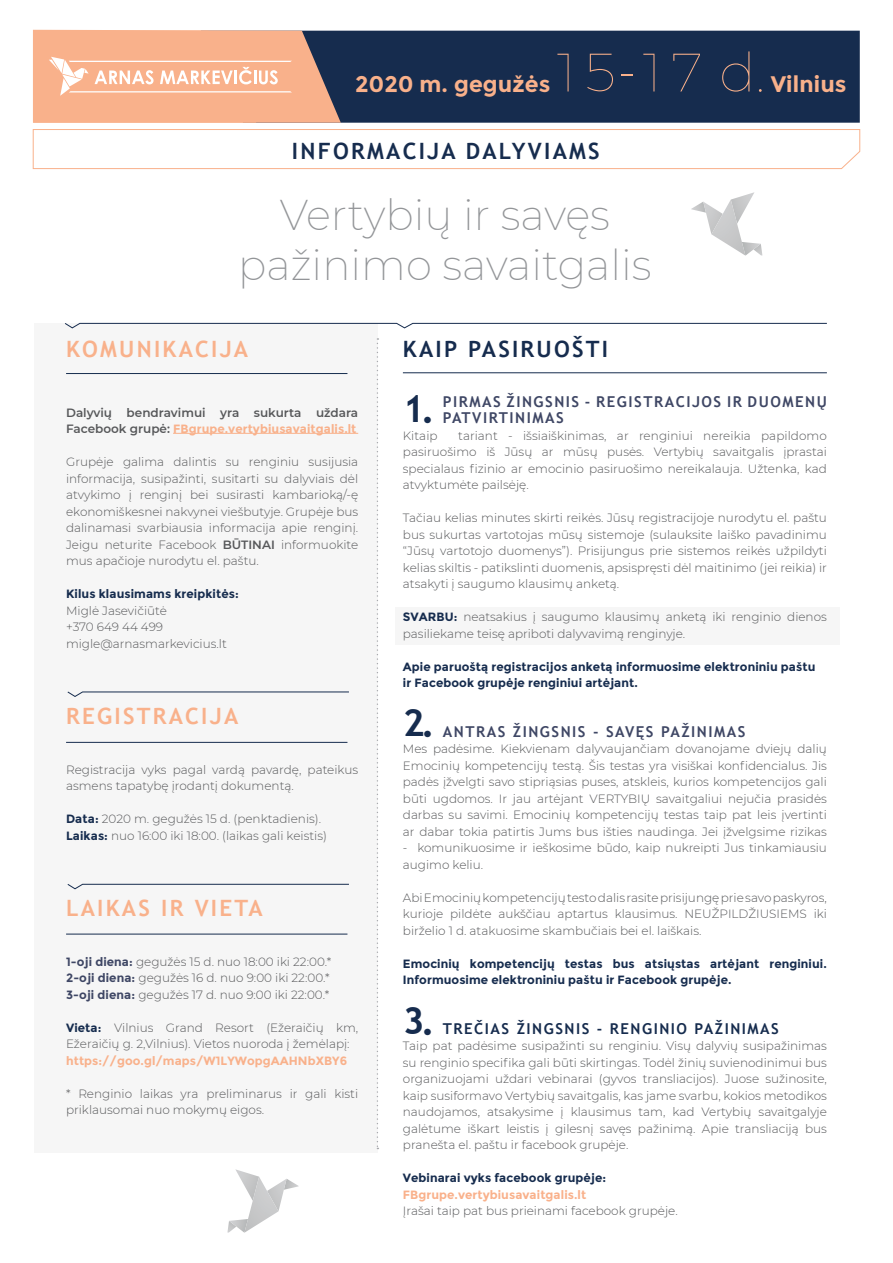
<style>
.page{position:relative;width:893px;height:1263px;background:#fff}
.page>*{position:absolute;margin:0;border:0;box-sizing:border-box;transform-origin:0 0}
.t1{font:100 54px "Montserrat";color:#f9b18b}
.t2{font:200 42px "Montserrat";color:#939598}
.t3{font:700 37.5px "Trebuchet MS";color:#162c4e}
.t4{font:700 22.5px "Trebuchet MS";letter-spacing:.1em;color:#f9b18b}
.t5{font:700 22.5px "Trebuchet MS";letter-spacing:.1em;color:#162c4e}
.t6{font:700 22.5px "Montserrat";color:#f9b18b}
.t7{font:700 15px/16.5px "Trebuchet MS";letter-spacing:.1em;color:#3f4765}
.t8{font:700 15px "Trebuchet MS";letter-spacing:.1em;color:#162c4e}
.t9{font:300 12px/16.5px "Montserrat";color:#57585a;text-align:justify}
.t10{font:700 12px/16.5px "Montserrat";color:#162c4e}
.t11{font:600 12px/16.5px "Montserrat";color:#57585a}
.t12{font:700 12px "Montserrat";color:#f9b18b}
.s1{font-weight:700;color:#f9b18b}
.s2{font-weight:600}
.s3{font-weight:700;color:#162c4e}
.s4{font-weight:700;color:#3f4765}
</style>
<div class="page">
<div style="left:395px;top:607px;width:445px;height:38px;background:#f6f6f6"></div>
<div style="left:35px;top:323px;width:343px;height:829px;background:#f6f6f6"></div>
<hr style="left:173px;top:433px;width:185px;height:1px;background:#f9b18b">
<svg style="left:67px;top:691px;width:282px;height:6px"></svg>
<svg style="left:67px;top:883px;width:282px;height:7px"></svg>
<svg style="left:65px;top:322px;width:762px;height:7px"></svg>
<div style="left:341px;top:31px;width:519px;height:92px;background:#162c4e"></div>
<svg style="left:227px;top:1169px;width:72px;height:63px"></svg>
<hr style="left:66px;top:373px;width:281px;height:1px;background:#162c4e">
<svg style="left:377px;top:338px;width:1px;height:811px"></svg>
<hr style="left:66px;top:742px;width:281px;height:1px;background:#162c4e">
<hr style="left:66px;top:934px;width:281px;height:1px;background:#162c4e">
<hr style="left:403px;top:372px;width:424px;height:1px;background:#162c4e">
<svg style="left:33px;top:30px;width:308px;height:93px;background:#ecaf90"></svg>
<svg style="left:33px;top:129px;width:827px;height:40px"></svg>
<svg style="left:691px;top:192px;width:71px;height:63px"></svg>
<p class="t1" style="left:551px;top:32px;width:216px">15-17 d.</p>
<p class="t6" style="left:355px;top:70px;width:197px">2020 m. gegužės</p>
<p class="t6" style="left:771px;top:70px;width:77px">Vilnius</p>
<p class="t5" style="left:292px;top:137px;width:309px">INFORMACIJA DALYVIAMS</p>
<p class="t2" style="left:280px;top:187px;width:332px">Vertybių ir savęs</p>
<p class="t2" style="left:238px;top:237px;width:415px">pažinimo savaitgalis</p>
<p class="t4" style="left:66px;top:335px;width:184px">KOMUNIKACIJA</p>
<p class="t11" style="left:66px;top:404px;width:294px">Dalyvių bendravimui yra sukurta uždara<br>Facebook grupė: <span class="s1">FBgrupe.vertybiusavaitgalis.lt</span></p>
<p class="t9" style="left:66px;top:453px;width:294px">Grupėje galima dalintis su renginiu susijusia informacija, susipažinti, susitarti su dalyviais dėl atvykimo į renginį bei susirasti kambarioką/-ę ekonomiškesnei nakvynei viešbutyje. Grupėje bus dalinamasi svarbiausia informacija apie renginį.<br>Jeigu neturite Facebook <span class="s2">BŪTINAI</span> informuokite mus apačioje nurodytu el. paštu.</p>
<p class="t10" style="left:66px;top:586px;width:174px">Kilus klausimams kreipkitės:</p>
<p class="t9" style="left:66px;top:602px;width:102px">Miglė Jasevičiūtė</p>
<p class="t9" style="left:66px;top:618px;width:99px">+370 649 44 499</p>
<p class="t9" style="left:66px;top:635px;width:162px">migle@arnasmarkevicius.lt</p>
<p class="t4" style="left:66px;top:702px;width:174px">REGISTRACIJA</p>
<p class="t9" style="left:66px;top:761px;width:294px">Registracija vyks pagal vardą pavardę, pateikus asmens tapatybę įrodantį dokumentą.</p>
<p class="t9" style="left:66px;top:810px;width:257px"><span class="s3">Data:</span> 2020 m. gegužės 15 d. (penktadienis).</p>
<p class="t9" style="left:66px;top:827px;width:262px"><span class="s3">Laikas:</span> nuo 16:00 iki 18:00. (laikas gali keistis)</p>
<p class="t4" style="left:66px;top:894px;width:198px">LAIKAS IR VIETA</p>
<p class="t9" style="left:66px;top:953px;width:267px"><span class="s4">1-oji diena:</span> gegužės 15 d. nuo 18:00 iki 22:00.*</p>
<p class="t9" style="left:66px;top:969px;width:265px"><span class="s4">2-oji diena:</span> gegužės 16 d. nuo 9:00 iki 22:00.*</p>
<p class="t9" style="left:66px;top:986px;width:265px"><span class="s4">3-oji diena:</span> gegužės 17 d. nuo 9:00 iki 22:00.*</p>
<p class="t9" style="left:66px;top:1019px;width:294px"><span class="s3">Vieta:</span> Vilnius Grand Resort (Ežeraičių km,<br>Ežeraičių g. 2,Vilnius). Vietos nuoroda į žemėlapį:</p>
<p class="t12" style="left:66px;top:1053px;width:283px">https://goo.gl/maps/W1LYWopgAAHNbXBY6</p>
<p class="t9" style="left:66px;top:1085px;width:294px">* Renginio laikas yra preliminarus ir gali kisti priklausomai nuo mokymų eigos.</p>
<p class="t5" style="left:403px;top:335px;width:207px">KAIP PASIRUOŠTI</p>
<p class="t7" style="left:443px;top:393px;width:386px">PIRMAS ŽINGSNIS - REGISTRACIJOS IR DUOMENŲ<br>PATVIRTINIMAS</p>
<p class="t9" style="left:403px;top:427px;width:36px">Kitaip</p>
<p class="t3" style="left:403px;top:385px;width:33px">1.</p>
<p class="t9" style="left:403px;top:427px;width:425px;text-indent:55px">tariant - išsiaiškinimas, ar renginiui nereikia papildomo pasiruošimo iš Jūsų ar mūsų pusės. Vertybių savaitgalis įprastai specialaus fizinio ar emocinio pasiruošimo nereikalauja. Užtenka, kad atvyktumėte pailsėję.</p>
<p class="t9" style="left:403px;top:509px;width:425px">Tačiau kelias minutes skirti reikės. Jūsų registracijoje nurodytu el. paštu bus sukurtas vartotojas mūsų sistemoje (sulauksite laiško pavadinimu “Jūsų vartotojo duomenys”). Prisijungus prie sistemos reikės užpildyti kelias skiltis - patikslinti duomenis, apsispręsti dėl maitinimo (jei reikia) ir atsakyti į saugumo klausimų anketą.</p>
<p class="t9" style="left:403px;top:608px;width:425px"><span class="s3">SVARBU:</span> neatsakius į saugumo klausimų anketą iki renginio dienos pasiliekame teisę apriboti dalyvavimą renginyje.</p>
<p class="t10" style="left:403px;top:658px;width:414px">Apie paruoštą registracijos anketą informuosime elektroniniu paštu</p>
<p class="t10" style="left:403px;top:675px;width:237px">ir Facebook grupėje renginiui artėjant.</p>
<p class="t7" style="left:443px;top:723px;width:304px">ANTRAS ŽINGSNIS - SAVĘS PAŽINIMAS</p>
<p class="t9" style="left:403px;top:740px;width:425px">Mes padėsime. Kiekvienam dalyvaujančiam dovanojame dviejų dalių Emocinių kompetencijų testą. Šis testas yra visiškai konfidencialus. Jis padės įžvelgti savo stipriąsias puses, atskleis, kurios kompetencijos gali būti ugdomos. Ir jau artėjant VERTYBIŲ savaitgaliui nejučia prasidės darbas su savimi. Emocinių kompetencijų testas taip pat leis įvertinti ar dabar tokia patirtis Jums bus išties naudinga. Jei įžvelgsime rizikas</p>
<p class="t9" style="left:403px;top:839px;width:425px">- komunikuosime ir ieškosime būdo, kaip nukreipti Jus tinkamiausiu augimo keliu.</p>
<p class="t9" style="left:403px;top:889px;width:425px">Abi Emocinių kompetencijų testo dalis rasite prisijungę prie savo paskyros, kurioje pildėte aukščiau aptartus klausimus. NEUŽPILDŽIUSIEMS iki birželio 1 d. atakuosime skambučiais bei el. laiškais.</p>
<p class="t10" style="left:403px;top:955px;width:425px">Emocinių kompetencijų testas bus atsiųstas artėjant renginiui.<br>Informuosime elektroniniu paštu ir Facebook grupėje.</p>
<p class="t8" style="left:443px;top:1019px;width:338px">TREČIAS ŽINGSNIS - RENGINIO PAŽINIMAS</p>
<p class="t9" style="left:403px;top:1037px;width:425px">Taip pat padėsime susipažinti su renginiu. Visų dalyvių susipažinimas su renginio specifika gali būti skirtingas. Todėl žinių suvienodinimui bus organizuojami uždari vebinarai (gyvos transliacijos). Juose sužinosite, kaip susiformavo Vertybių savaitgalis, kas jame svarbu, kokios metodikos naudojamos, atsakysime į klausimus tam, kad Vertybių savaitgalyje galėtume iškart leistis į gilesnį savęs pažinimą. Apie transliaciją bus pranešta el. paštu ir facebook grupėje.</p>
<p class="t10" style="left:403px;top:1170px;width:205px">Vebinarai vyks facebook grupėje:</p>
<p class="t12" style="left:403px;top:1187px;width:185px">FBgrupe.vertybiusavaitgalis.lt</p>
<p class="t9" style="left:403px;top:1202px;width:276px">Įrašai taip pat bus prieinami facebook grupėje.</p>
<p class="t3" style="left:403px;top:699px;width:33px">2.</p>
<p class="t3" style="left:403px;top:997px;width:33px">3.</p>
</div>
